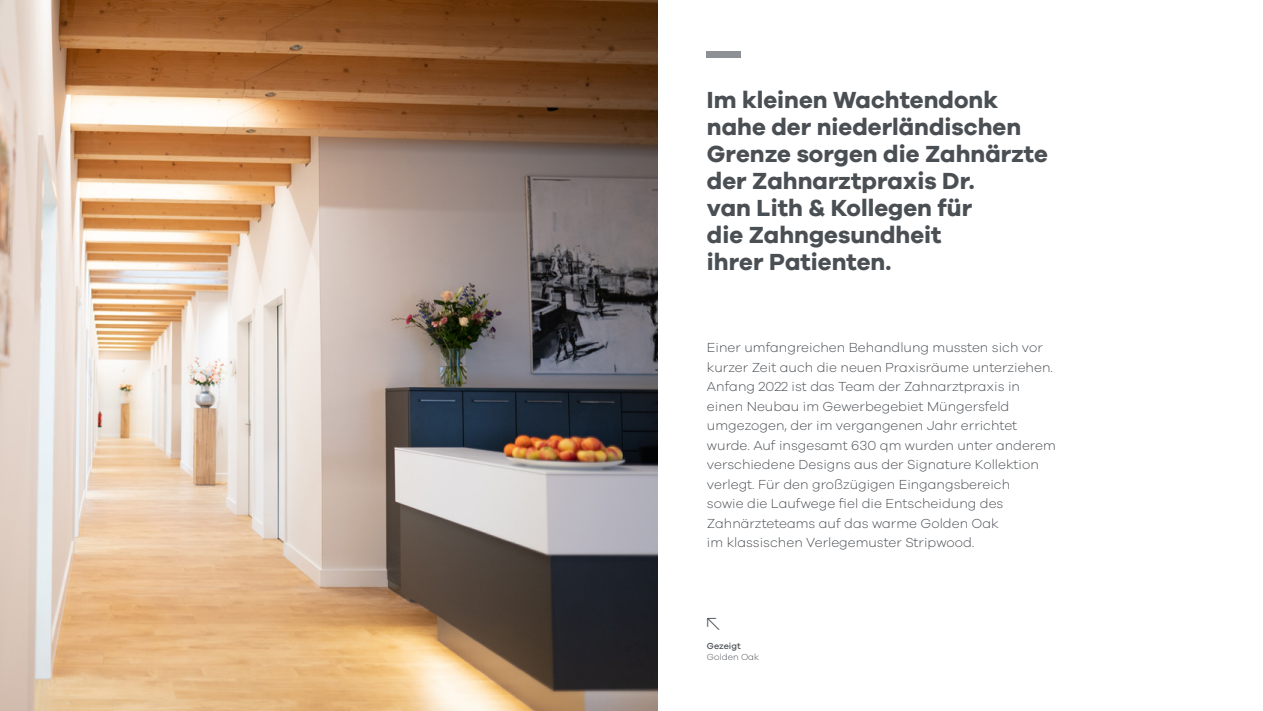
<style>
.page{position:relative;width:1263px;height:711px;background:#fff}
.page>*{position:absolute;margin:0;border:0;box-sizing:border-box;transform-origin:0 0}
.t1{font:700 24px/27px "Galano Grotesque";color:#4a4f54}
.t2{font:300 18px "Galano Grotesque";color:#4a4f54}
.t3{font:300 13.5px/19.5px "Galano Grotesque";color:#4a4f54}
.t4{font:300 9px "Galano Grotesque";color:#4a4f54}
.t5{font:500 9px "Galano Grotesque";color:#4a4f54}
</style>
<div class="page">
<img style="left:0;top:0;width:657px;height:710px">
<div style="left:707px;top:51px;width:34px;height:7px;background:#8d9094"></div>
<h1 class="t1" style="left:707px;top:86px;width:342px">Im kleinen Wachtendonk nahe der niederländischen<br>Grenze sorgen die Zahnärzte der Zahnarztpraxis Dr.<br>van Lith &amp; Kollegen für<br>die Zahngesundheit<br>ihrer Patienten.</h1>
<p class="t3" style="left:707px;top:337px;width:350px">Einer umfangreichen Behandlung mussten sich vor kurzer Zeit auch die neuen Praxisräume unterziehen.<br>Anfang 2022 ist das Team der Zahnarztpraxis in einen Neubau im Gewerbegebiet Müngersfeld umgezogen, der im vergangenen Jahr errichtet wurde. Auf insgesamt 630 qm wurden unter anderem verschiedene Designs aus der Signature Kollektion verlegt. Für den großzügigen Eingangsbereich<br>sowie die Laufwege fiel die Entscheidung des Zahnärzteteams auf das warme Golden Oak<br>im klassischen Verlegemuster Stripwood.</p>
<h2 class="t2" style="left:707px;top:613px;width:15px">↖</h2>
<p class="t5" style="left:707px;top:640px;width:35px">Gezeigt</p>
<p class="t4" style="left:707px;top:651px;width:54px">Golden Oak</p>
</div>
